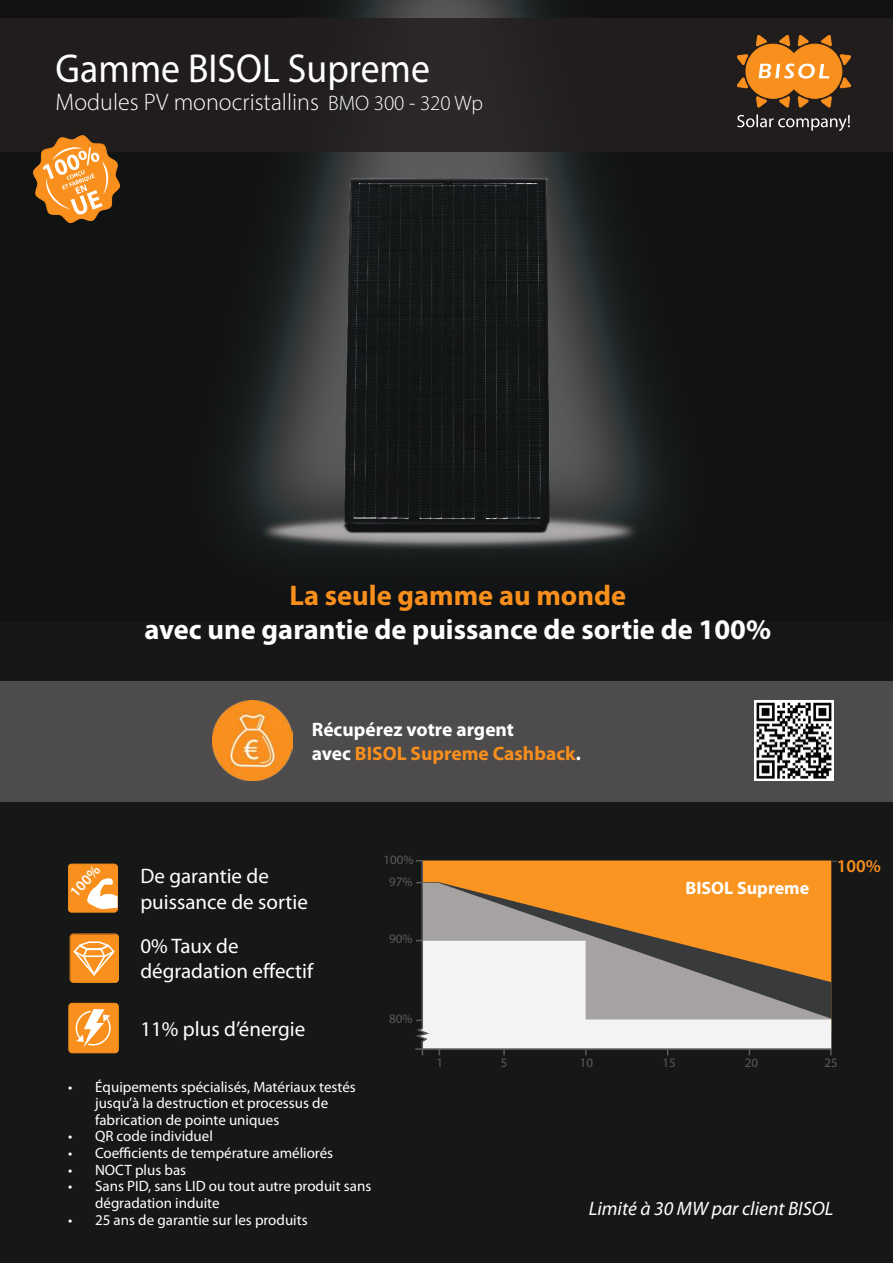
<style>
.page{position:relative;width:893px;height:1263px;background:#fff}
.page>*{position:absolute;margin:0;border:0;box-sizing:border-box;transform-origin:0 0}
.t1{font:40.5px "Myriad Pro";color:#fff;scale:.93 1}
.t2{font:700 28.5px "Myriad Pro";color:#fff}
.t3{font:700 28.5px "Myriad Pro";color:#f98f1c}
.t4{font:300 24px "Myriad Pro";color:#fff}
.t5{font:21px/25.2px "Myriad Pro";color:#fff}
.t6{font:700 19.5px/23.4px "Myriad Pro";color:#fff}
.t7{font:italic 19.5px "Myriad Pro";color:#fff}
.t8{font:700 18px "Myriad Pro";color:#fff}
.t9{font:600 18px "Myriad Pro";color:#f98f1c}
.t10{font:15px/16.6px "Myriad Pro";color:#fff}
.t11{font:600 15px "Myriad Pro";color:#fff}
.t12{font:12.9px "Myriad Pro";color:#5a5b5c}
.s1{font-size:21px}
.s2{color:#f98f1c}
</style>
<div class="page">
<div style="left:0;top:613px;width:893px;height:650px;background:#161818"></div>
<img style="left:0;top:0;width:893px;height:613px">
<div style="left:71px;top:934px;width:48px;height:49px;background:#f98f1c;border-radius:3px"></div>
<div style="left:70px;top:933px;width:49px;height:50px;border:1px solid #f98f1c;border-radius:3px"></div>
<svg style="left:73px;top:941px;width:42px;height:35px"></svg>
<div style="left:68px;top:864px;width:49px;height:48px;background:#f98f1c;border-radius:3px"></div>
<div style="left:68px;top:864px;width:49px;height:48px;border:1px solid #f98f1c;border-radius:3px"></div>
<svg style="left:87px;top:878px;width:30px;height:31px"></svg>
<div style="left:69px;top:1003px;width:49px;height:50px;background:#f98f1c;border-radius:3px"></div>
<div style="left:68px;top:1003px;width:51px;height:50px;border:1px solid #f98f1c;border-radius:3px"></div>
<svg style="left:76px;top:1009px;width:35px;height:43px"></svg>
<svg style="left:415px;top:860px;width:418px;height:190px;background:#c8a47d"></svg>
<div style="left:0;top:18px;width:893px;height:134px;background:#241f1f"></div>
<svg style="left:737px;top:114px;width:113px;height:17px"></svg>
<svg style="left:737px;top:35px;width:114px;height:72px"></svg>
<div style="left:0;top:681px;width:893px;height:121px;background:#4e4b4c"></div>
<img style="left:754px;top:701px;width:80px;height:79px">
<img style="left:213px;top:701px;width:79px;height:79px">
<svg style="left:25px;top:135px;width:105px;height:95px"></svg>
<h1 class="t1" style="left:56px;top:44px;width:404px">Gamme BISOL Supreme</h1>
<h3 class="t4" style="left:56px;top:87px;width:429px">Modules PV monocristallins <span class="s1">BMO 300 - 320 Wp</span></h3>
<h2 class="t3" style="left:289px;top:576px;width:338px">La seule gamme au monde</h2>
<h2 class="t2" style="left:144px;top:611px;width:628px">avec une garantie de puissance de sortie de 100%</h2>
<p class="t11" style="left:66px;top:889px;width:38px;rotate:-48deg">100%</p>
<h3 class="t6" style="left:312px;top:717px;width:271px">Récupérez votre argent<br>avec <span class="s2">BISOL Supreme Cashback</span>.</h3>
<h3 class="t5" style="left:140px;top:863px;width:169px">De garantie de puissance de sortie</h3>
<h3 class="t5" style="left:140px;top:933px;width:174px">0% Taux de dégradation effectif</h3>
<h3 class="t5" style="left:140px;top:1016px;width:167px">11% plus d’énergie</h3>
<p class="t12" style="left:383px;top:852px;width:32px">100%</p>
<p class="t12" style="left:389px;top:873px;width:25px">97%</p>
<p class="t12" style="left:389px;top:931px;width:25px">90%</p>
<p class="t12" style="left:389px;top:1011px;width:25px">80%</p>
<p class="t8" style="left:686px;top:876px;width:125px">BISOL Supreme</p>
<p class="t9" style="left:837px;top:854px;width:46px">100%</p>
<p class="t12" style="left:436px;top:1054px;width:8px">1</p>
<p class="t12" style="left:501px;top:1054px;width:8px">5</p>
<p class="t12" style="left:580px;top:1054px;width:15px">10</p>
<p class="t12" style="left:662px;top:1054px;width:15px">15</p>
<p class="t12" style="left:745px;top:1054px;width:15px">20</p>
<p class="t12" style="left:824px;top:1054px;width:15px">25</p>
<p class="t10" style="left:95px;top:1078px;width:262px;text-indent:-27px">• Équipements spécialisés, Matériaux testés jusqu’à la destruction et processus de fabrication de pointe uniques</p>
<p class="t10" style="left:68px;top:1128px;width:146px">• QR code individuel</p>
<p class="t10" style="left:68px;top:1144px;width:267px">• Coefficients de température améliorés</p>
<p class="t10" style="left:68px;top:1161px;width:120px">• NOCT plus bas</p>
<p class="t10" style="left:95px;top:1178px;width:278px;text-indent:-27px">• Sans PID, sans LID ou tout autre produit sans dégradation induite</p>
<p class="t10" style="left:68px;top:1211px;width:241px">• 25 ans de garantie sur les produits</p>
<h3 class="t7" style="left:589px;top:1196px;width:246px">Limité à 30 MW par client BISOL</h3>
</div>
